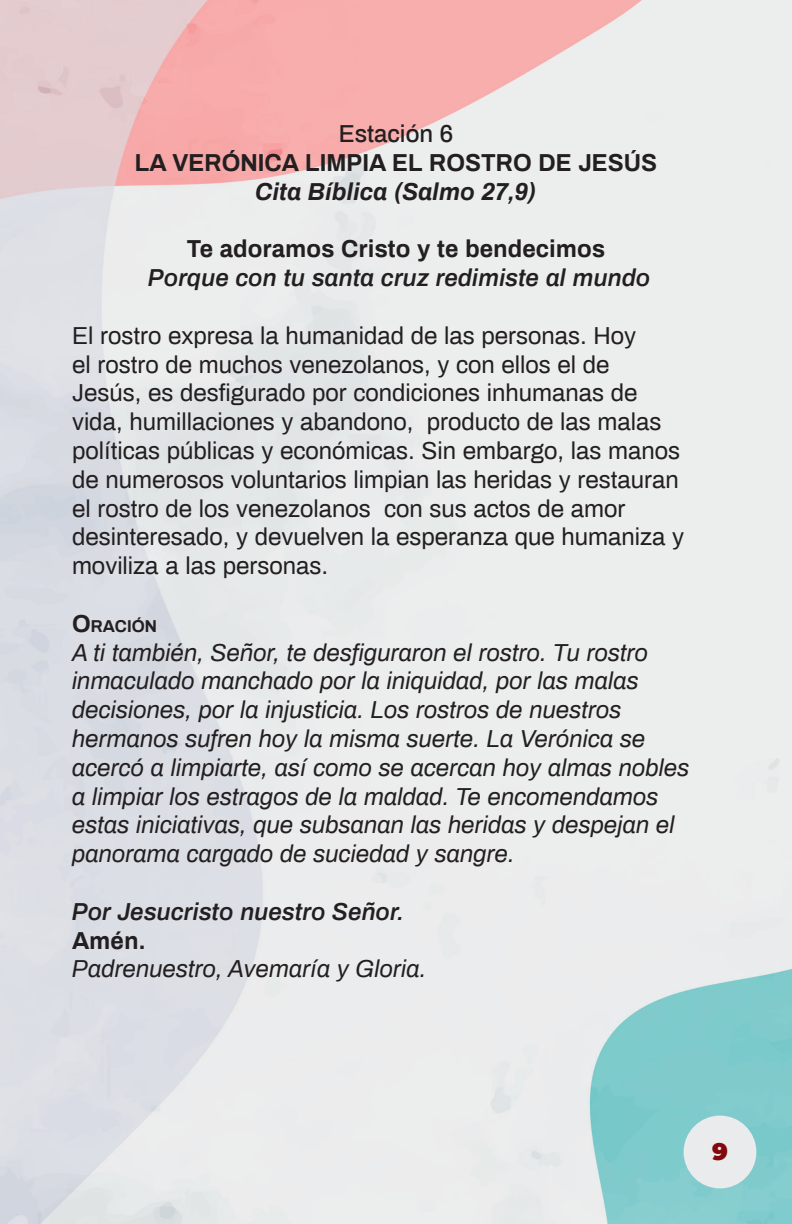
<style>
.page{position:relative;width:792px;height:1224px;background:#fff}
.page>*{position:absolute;margin:0;border:0;box-sizing:border-box;transform-origin:0 0}
.t1{font:italic 24px/28.8px "Archivo";color:#231f20}
.t2{font:24px/28.8px "Archivo";color:#231f20}
.t3{font:700 24px "Archivo";color:#231f20}
.t4{font:italic 600 24px "Archivo";color:#231f20}
.t5{font:italic 700 24px "Archivo";color:#231f20}
.t6{font:500 24px "Archivo";color:#231f20}
.t7{font:900 24px "Montserrat";color:#82080b}
.t8{font:700 16.8px "Archivo";color:#231f20}
.s1{font-size:24px}
</style>
<div class="page">
<div style="left:684px;top:1116px;width:72px;height:72px;background:#eaebec;border-radius:50%"></div>
<p class="t6" style="left:339px;top:117px;width:116px">Estación 6</p>
<p class="t3" style="left:135px;top:146px;width:524px">LA VERÓNICA LIMPIA EL ROSTRO DE JESÚS</p>
<p class="t5" style="left:255px;top:175px;width:283px">Cita Bíblica (Salmo 27,9)</p>
<p class="t3" style="left:187px;top:233px;width:420px">Te adoramos Cristo y te bendecimos</p>
<p class="t4" style="left:148px;top:261px;width:504px">Porque con tu santa cruz redimiste al mundo</p>
<p class="t2" style="left:72px;top:320px;width:614px">El rostro expresa la humanidad de las personas. Hoy<br>el rostro de muchos venezolanos, y con ellos el de Jesús, es desfigurado por condiciones inhumanas de vida, humillaciones y abandono, producto de las malas políticas públicas y económicas. Sin embargo, las manos de numerosos voluntarios limpian las heridas y restauran el rostro de los venezolanos con sus actos de amor desinteresado, y devuelven la esperanza que humaniza y moviliza a las personas.</p>
<p class="t8" style="left:72px;top:614px;width:86px"><span class="s1">O</span>RACIÓN</p>
<p class="t1" style="left:72px;top:637px;width:619px">A ti también, Señor, te desfiguraron el rostro. Tu rostro inmaculado manchado por la iniquidad, por las malas decisiones, por la injusticia. Los rostros de nuestros hermanos sufren hoy la misma suerte. La Verónica se acercó a limpiarte, así como se acercan hoy almas nobles a limpiar los estragos de la maldad. Te encomendamos estas iniciativas, que subsanan las heridas y despejan el panorama cargado de suciedad y sangre.</p>
<p class="t4" style="left:72px;top:895px;width:334px">Por Jesucristo nuestro Señor.</p>
<p class="t3" style="left:72px;top:924px;width:75px">Amén.</p>
<p class="t1" style="left:72px;top:954px;width:356px">Padrenuestro, Avemaría y Gloria.</p>
<p class="t7" style="left:712px;top:1134px;width:17px">9</p>
</div>
